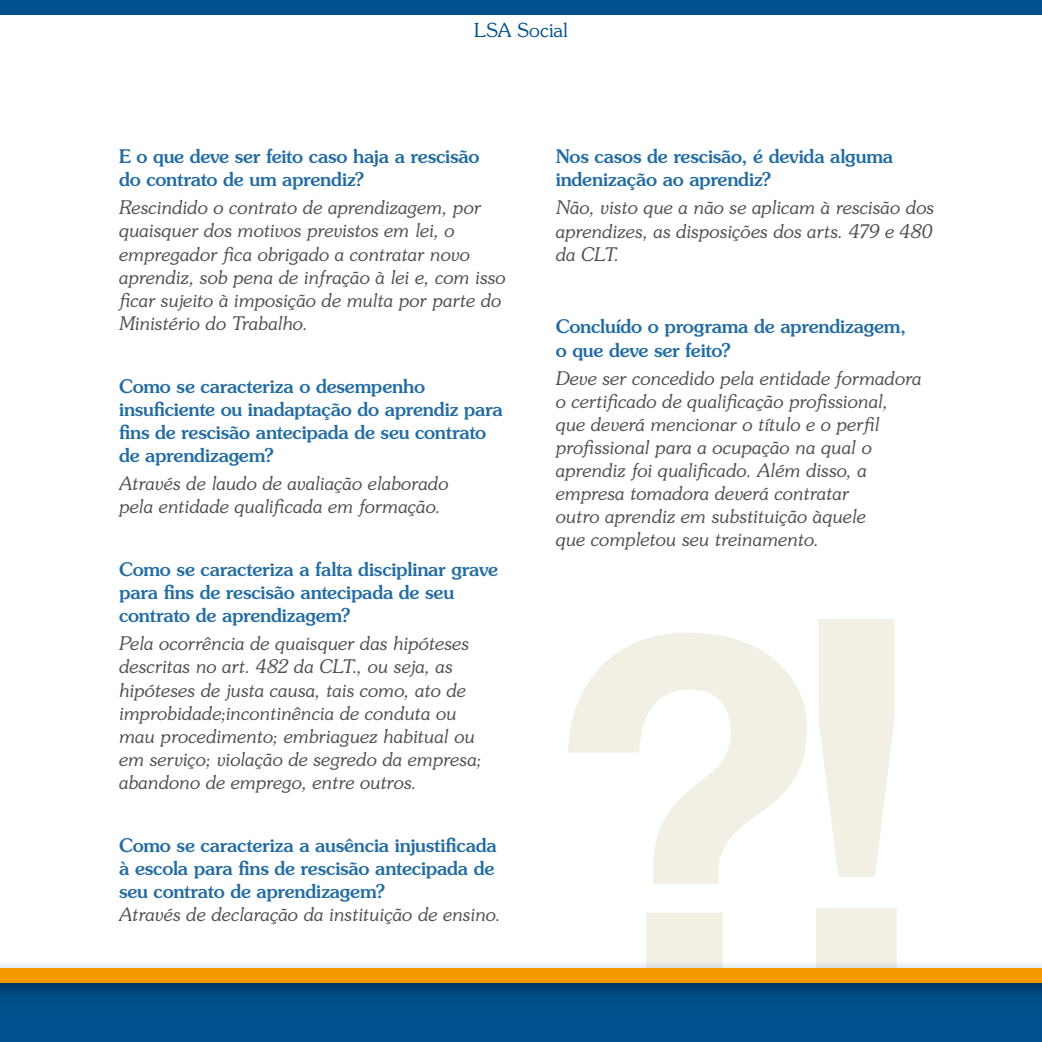
<style>
.page{position:relative;width:1042px;height:1042px;background:#fff}
.page>*{position:absolute;margin:0;border:0;box-sizing:border-box;transform-origin:0 0}
.t1{font:300 19.25px "Souvenir Std";letter-spacing:.005em;color:#00528e}
.t2{font:italic 300 18.72px/23.1px "Souvenir Std";letter-spacing:-.02em;color:#504e53}
.t3{font:500 18.72px/23.1px "Souvenir Std";letter-spacing:-.01em;color:#226ca2}
</style>
<div class="page">
<svg style="left:568px;top:632px;width:239px;height:325px"></svg>
<svg style="left:816px;top:619px;width:80px;height:338px"></svg>
<div style="left:0;top:957px;width:1042px;height:43px;background:#00528e;opacity:.43"></div>
<svg style="left:0;top:982px;width:1042px;height:60px;background:#044e84"></svg>
<div style="left:0;top:967px;width:1042px;height:15px;background:#f49900"></div>
<div style="left:0;top:0;width:1042px;height:15px;background:#00528e"></div>
<p class="t1" style="left:474px;top:19px;width:95px">LSA Social</p>
<p class="t3" style="left:119px;top:145px;width:362px">E o que deve ser feito caso haja a rescisão do contrato de um aprendiz?</p>
<p class="t2" style="left:119px;top:196px;width:388px">Rescindido o contrato de aprendizagem, por quaisquer dos motivos previstos em lei, o empregador fica obrigado a contratar novo aprendiz, sob pena de infração à lei e, com isso ficar sujeito à imposição de multa por parte do Ministério do Trabalho.</p>
<p class="t3" style="left:119px;top:374px;width:385px">Como se caracteriza o desempenho insuficiente ou inadaptação do aprendiz para fins de rescisão antecipada de seu contrato de aprendizagem?</p>
<p class="t2" style="left:119px;top:472px;width:331px">Através de laudo de avaliação elaborado pela entidade qualificada em formação.</p>
<p class="t3" style="left:119px;top:557px;width:380px">Como se caracteriza a falta disciplinar grave para fins de rescisão antecipada de seu contrato de aprendizagem?</p>
<p class="t2" style="left:119px;top:632px;width:364px">Pela ocorrência de quaisquer das hipóteses descritas no art. 482 da CLT., ou seja, as hipóteses de justa causa, tais como, ato de improbidade;incontinência de conduta ou mau procedimento; embriaguez habitual ou em serviço; violação de segredo da empresa; abandono de emprego, entre outros.</p>
<p class="t3" style="left:119px;top:833px;width:379px">Como se caracteriza a ausência injustificada à escola para fins de rescisão antecipada de seu contrato de aprendizagem?</p>
<p class="t2" style="left:119px;top:903px;width:384px">Através de declaração da instituição de ensino.</p>
<p class="t3" style="left:556px;top:145px;width:339px">Nos casos de rescisão, é devida alguma indenização ao aprendiz?</p>
<p class="t2" style="left:556px;top:196px;width:380px;text-align:justify">Não, visto que a não se aplicam à rescisão dos aprendizes, as disposições dos arts. 479 e 480 da CLT.</p>
<p class="t3" style="left:556px;top:315px;width:352px">Concluído o programa de aprendizagem, o que deve ser feito?</p>
<p class="t2" style="left:556px;top:366px;width:368px">Deve ser concedido pela entidade formadora o certificado de qualificação profissional, que deverá mencionar o título e o perfil profissional para a ocupação na qual o aprendiz foi qualificado. Além disso, a empresa tomadora deverá contratar<br>outro aprendiz em substituição àquele<br>que completou seu treinamento.</p>
</div>
